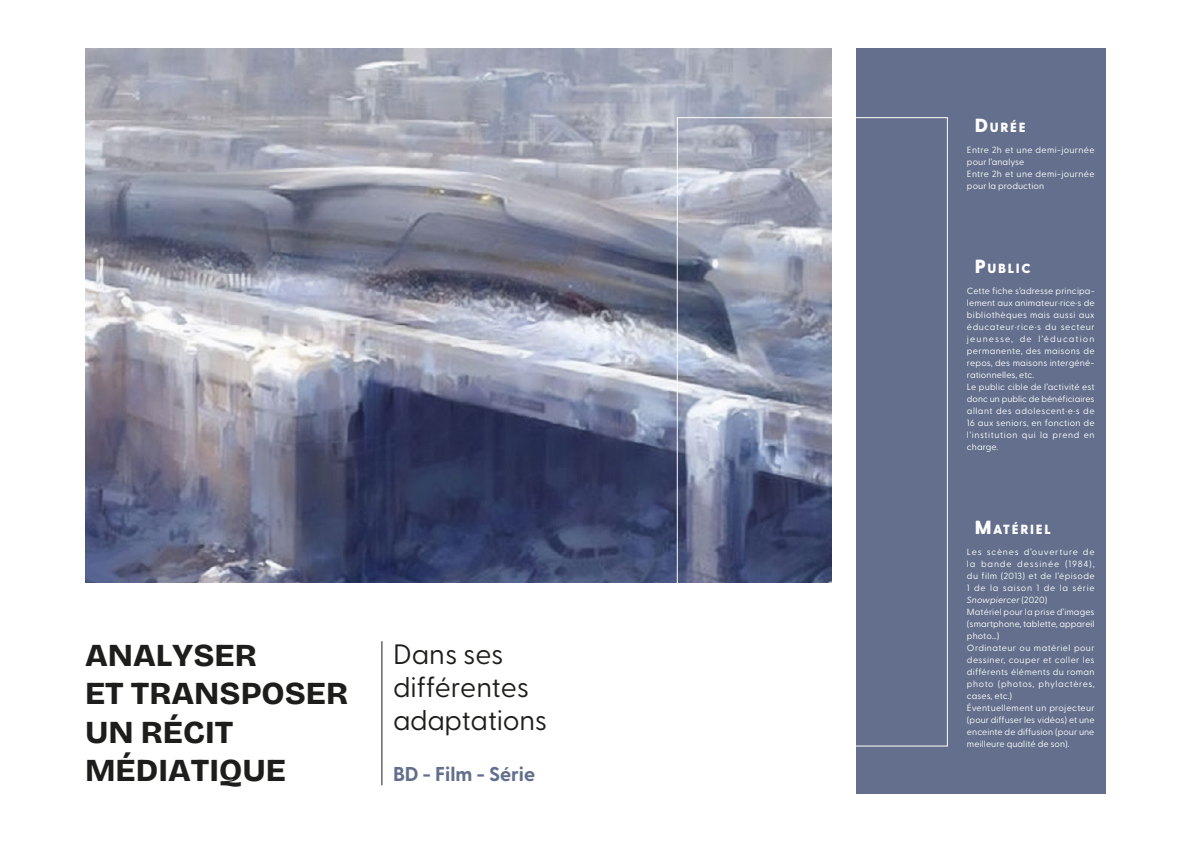
<style>
.page{position:relative;width:1191px;height:842px;background:#fff}
.page>*{position:absolute;margin:0;border:0;box-sizing:border-box;transform-origin:0 0}
.t1{font:800 32px/38.4px "Bricolage Grotesque 96 pt";color:#1d1d1b}
.t2{font:28px/33px "Greycliff CF";letter-spacing:-.01em;color:#1d1d1b}
.t3{font:700 20px "Greycliff CF";color:#636f8c}
.t4{font:800 13.3px "Greycliff CF";letter-spacing:.13em;color:#fff}
.t5{font:9px/12px "Greycliff CF";letter-spacing:.03em;color:#fff}
.s1{font-size:19px}
.s2{font-style:italic}
</style>
<div class="page">
<hr style="left:381px;top:641px;width:1px;height:144px;background:#1d1d1b">
<img style="left:85px;top:48px;width:746px;height:535px">
<div style="left:856px;top:48px;width:250px;height:746px;background:#636f8c"></div>
<div style="left:677px;top:117px;width:271px;height:629px;border:1px solid #fff"></div>
<h1 class="t1" style="left:85px;top:635px;width:264px">ANALYSER<br>ET TRANSPOSER<br>UN RÉCIT<br>MÉDIATIQUE</h1>
<h2 class="t2" style="left:393px;top:635px;width:156px">Dans ses différentes adaptations</h2>
<h3 class="t3" style="left:393px;top:759px;width:144px">BD - Film - Série</h3>
<h3 class="t4" style="left:974px;top:117px;width:52px"><span class="s1">D</span>URÉE</h3>
<p class="t5" style="left:967px;top:143px;width:129px">Entre 2h et une demi-journée pour l’analyse<br>Entre 2h et une demi-journée pour la production</p>
<h3 class="t4" style="left:974px;top:258px;width:57px"><span class="s1">P</span>UBLIC</h3>
<p class="t5" style="left:967px;top:284px;width:129px">Cette fiche s’adresse principa&shy;lement aux animateur·rice·s de bibliothèques mais aussi aux éducateur·rice·s du secteur jeunesse, de l’éducation permanente, des maisons de repos, des maisons intergéné&shy;rationnelles, etc.<br>Le public cible de l’activité est donc un public de bénéficiaires allant des adolescent·e·s de<br>16 aux seniors, en fonction de l’institution qui la prend en charge.</p>
<h3 class="t4" style="left:974px;top:519px;width:78px"><span class="s1">M</span>ATÉRIEL</h3>
<p class="t5" style="left:967px;top:545px;width:129px">Les scènes d’ouverture de la bande dessinée (1984), du film (2013) et de l’épisode<br>1 de la saison 1 de la série<br><span class="s2">Snowpiercer</span> (2020)<br>Matériel pour la prise d’images (smartphone, tablette, appareil photo…)<br>Ordinateur ou matériel pour dessiner, couper et coller les différents éléments du roman photo (photos, phylactères, cases, etc.)<br>Éventuellement un projecteur (pour diffuser les vidéos) et une enceinte de diffusion (pour une meilleure qualité de son).</p>
</div>
